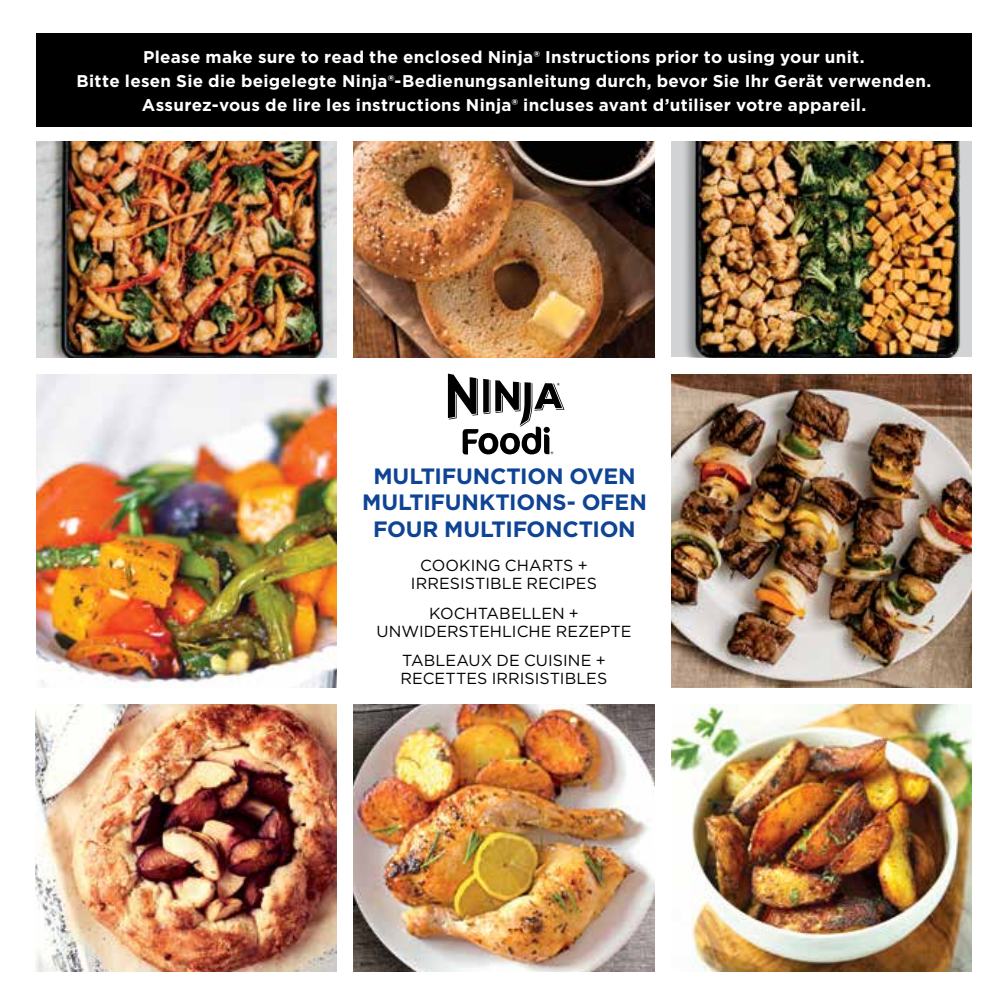
<style>
.page{position:relative;width:1008px;height:1008px;background:#fff}
.page>*{position:absolute;margin:0;border:0;box-sizing:border-box;transform-origin:0 0}
.t1{font:700 22.2px/26.6px "Gotham";letter-spacing:-.01em;color:#0f4494;text-align:center}
.t2{font:700 17px/24px "Gotham";letter-spacing:.02em;color:#fff;text-align:center}
.t3{font:16px/18px "Gotham";color:#000;text-align:center}
</style>
<div class="page">
<img style="left:354px;top:705px;width:300px;height:267px">
<img style="left:36px;top:142px;width:300px;height:215px">
<img style="left:672px;top:705px;width:300px;height:267px">
<img style="left:674px;top:142px;width:295px;height:215px">
<img style="left:672px;top:375px;width:300px;height:313px">
<img style="left:36px;top:375px;width:300px;height:313px">
<img style="left:354px;top:142px;width:300px;height:215px">
<img style="left:36px;top:705px;width:300px;height:267px">
<svg style="left:448px;top:374px;width:117px;height:80px"></svg>
<div style="left:36px;top:33px;width:936px;height:94px;background:#000"></div>
<p class="t2" style="left:77px;top:45px;width:857px">Please make sure to read the enclosed Ninja® Instructions prior to using your unit.<br>Bitte lesen Sie die beigelegte Ninja®-Bedienungsanleitung durch, bevor Sie Ihr Gerät verwenden.<br>Assurez-vous de lire les instructions Ninja® incluses avant d’utiliser votre appareil.</p>
<h1 class="t1" style="left:362px;top:462px;width:286px">MULTIFUNCTION OVEN<br>MULTIFUNKTIONS- OFEN<br>FOUR MULTIFONCTION</h1>
<p class="t3" style="left:411px;top:556px;width:188px">COOKING CHARTS +<br>IRRESISTIBLE RECIPES</p>
<p class="t3" style="left:376px;top:604px;width:257px">KOCHTABELLEN +<br>UNWIDERSTEHLICHE REZEPTE</p>
<p class="t3" style="left:401px;top:651px;width:208px;text-align:left">TABLEAUX DE CUISINE +<br>RECETTES IRRISISTIBLES</p>
</div>
